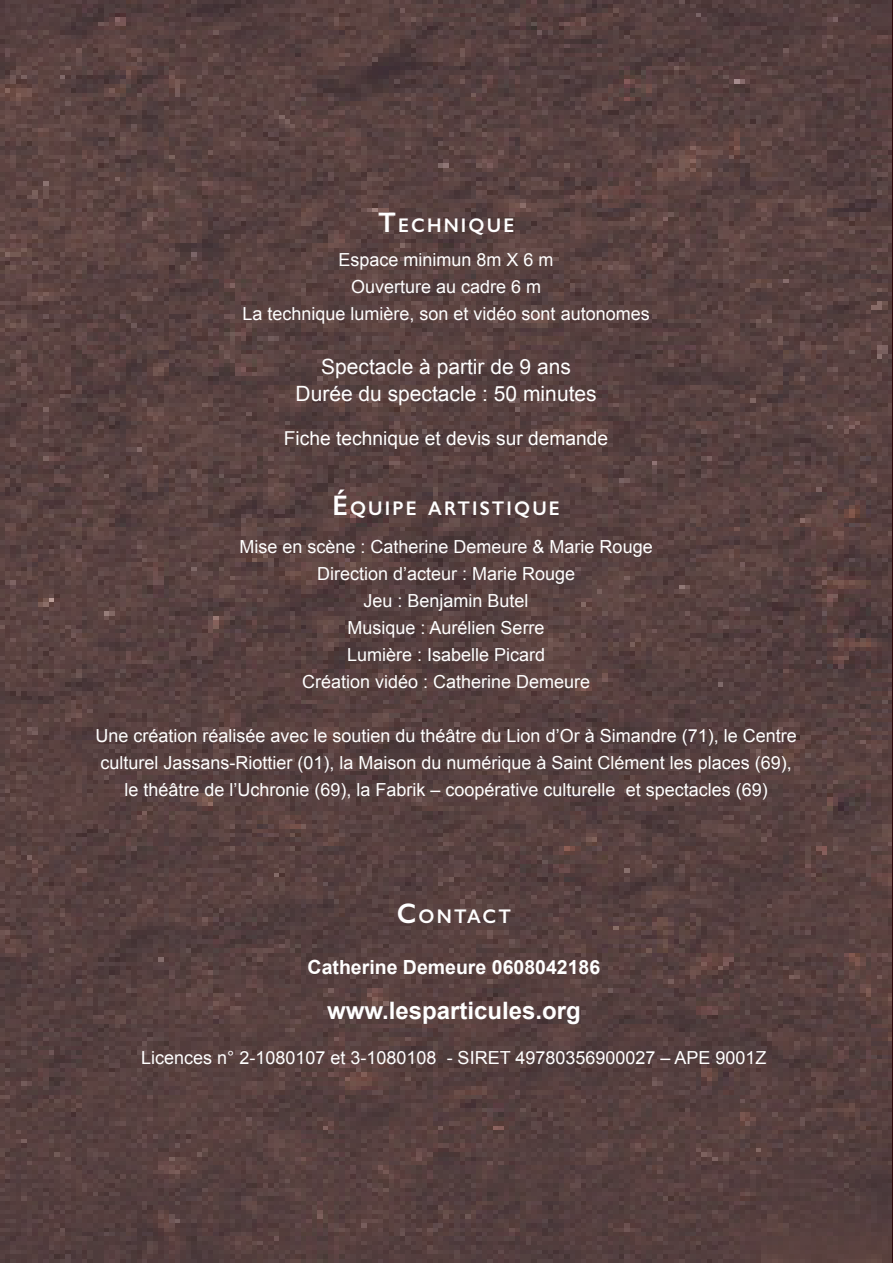
<style>
.page{position:relative;width:893px;height:1263px;background:#fff}
.page>*{position:absolute;margin:0;border:0;box-sizing:border-box;transform-origin:0 0}
.t1{font:700 24px "Arial";color:#fff}
.t2{font:21px/27px "Arial";color:#fff;text-align:center}
.t3{font:600 19.8px "Gill Sans";letter-spacing:.115em;color:#fff;scale:.95 1}
.t4{font:700 19.5px "Arial";color:#fff}
.t5{font:19.2px "Arial";color:#fff}
.t6{font:18px/27px "Arial";color:#fff;text-align:center}
.s1{font-size:28.35px}
</style>
<div class="page">
<img style="left:0;top:0;width:893px;height:1263px">
<p class="t3" style="left:378px;top:214px;width:145px"><span class="s1">T</span>ECHNIQUE</p>
<p class="t6" style="left:242px;top:247px;width:409px">Espace minimun 8m X 6 m<br>Ouverture au cadre 6 m<br>La technique lumière, son et vidéo sont autonomes</p>
<p class="t2" style="left:295px;top:354px;width:303px">Spectacle à partir de 9 ans<br>Durée du spectacle : 50 minutes</p>
<p class="t5" style="left:284px;top:426px;width:326px">Fiche technique et devis sur demande</p>
<p class="t3" style="left:332px;top:497px;width:241px"><span class="s1">É</span>QUIPE ARTISTIQUE</p>
<p class="t6" style="left:239px;top:533px;width:415px">Mise en scène : Catherine Demeure &amp; Marie Rouge<br>Direction d’acteur : Marie Rouge<br>Jeu : Benjamin Butel<br>Musique : Aurélien Serre<br>Lumière : Isabelle Picard<br>Création vidéo : Catherine Demeure</p>
<p class="t6" style="left:95px;top:722px;width:703px">Une création réalisée avec le soutien du théâtre du Lion d’Or à Simandre (71), le Centre culturel Jassans-Riottier (01), la Maison du numérique à Saint Clément les places (69), le théâtre de l’Uchronie (69), la Fabrik – coopérative culturelle et spectacles (69)</p>
<p class="t3" style="left:397px;top:905px;width:122px"><span class="s1">C</span>ONTACT</p>
<p class="t4" style="left:308px;top:954px;width:294px">Catherine Demeure 0608042186</p>
<h1 class="t1" style="left:327px;top:994px;width:255px">www.lesparticules.org</h1>
<p class="t6" style="left:141px;top:1044px;width:627px">Licences n° 2-1080107 et 3-1080108 - SIRET 49780356900027 – APE 9001Z</p>
</div>
